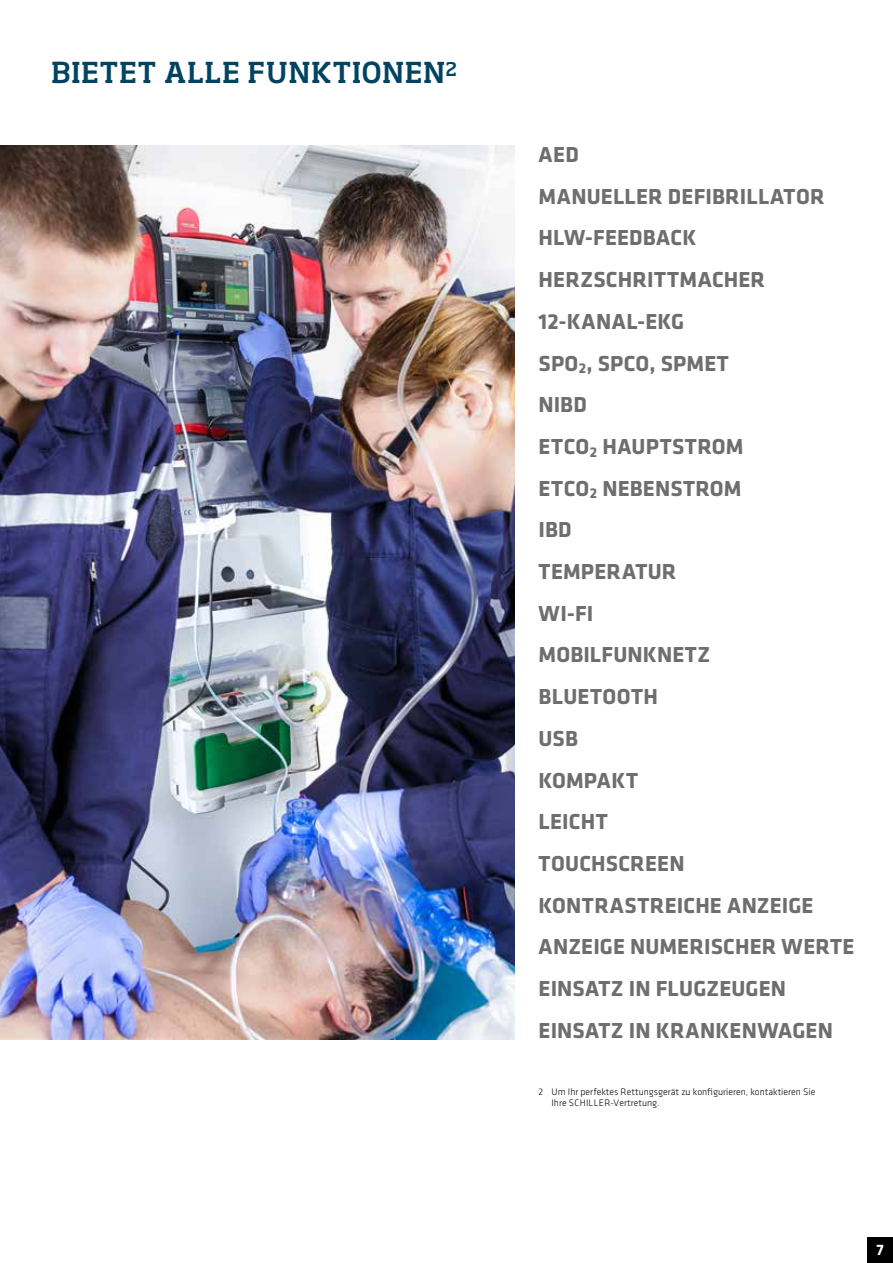
<style>
.page{position:relative;width:893px;height:1263px;background:#fff}
.page>*{position:absolute;margin:0;border:0;box-sizing:border-box;transform-origin:0 0}
.t1{font:500 28.5px "Soho Pro";letter-spacing:.015em;color:#004461}
.t2{font:700 22.5px/41.7px "Klavika";letter-spacing:.005em;color:#6e6e6e}
.t3{font:700 15.75px "Klavika";color:#fff}
.t4{font:300 9.75px/10.5px "Klavika";color:#000}
</style>
<div class="page">
<div style="left:867px;top:1237px;width:26px;height:26px;background:#000"></div>
<img style="left:0;top:145px;width:514px;height:895px">
<p class="t1" style="left:51px;top:53px;width:407px">BIETET ALLE FUNKTIONEN<sup>2</sup></p>
<p class="t2" style="left:539px;top:133px;width:317px">AED<br>MANUELLER DEFIBRILLATOR<br>HLW-FEEDBACK<br>HERZSCHRITTMACHER<br>12-KANAL-EKG<br>SPO<sub>2</sub>, SPCO, SPMET<br>NIBD<br>ETCO<sub>2</sub> HAUPTSTROM<br>ETCO<sub>2</sub> NEBENSTROM<br>IBD<br>TEMPERATUR<br>WI-FI<br>MOBILFUNKNETZ<br>BLUETOOTH<br>USB<br>KOMPAKT<br>LEICHT<br>TOUCHSCREEN<br>KONTRASTREICHE ANZEIGE<br>ANZEIGE NUMERISCHER WERTE<br>EINSATZ IN FLUGZEUGEN<br>EINSATZ IN KRANKENWAGEN</p>
<p class="t4" style="left:551px;top:1087px;width:266px;text-indent:-13px">2 Um Ihr perfektes Rettungsgerät zu konfigurieren, kontaktieren Sie<br>Ihre SCHILLER-Vertretung.</p>
<p class="t3" style="left:877px;top:1239px;width:9px">7</p>
</div>
